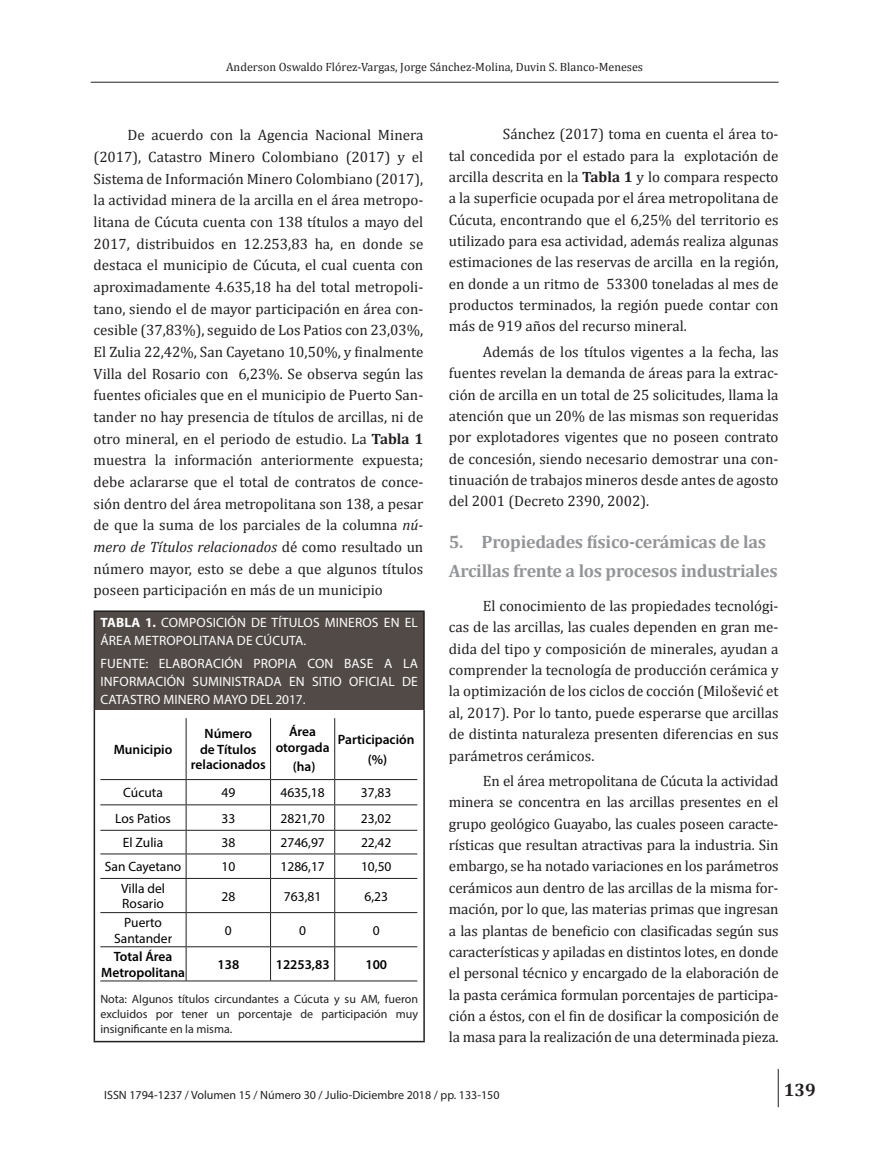
<style>
.page{position:relative;width:885px;height:1170px;background:#fff}
.page>*{position:absolute;margin:0;border:0;box-sizing:border-box;transform-origin:0 0}
.t1{font:700 18px/28.8px "Cambria";letter-spacing:-.015em;color:#939598}
.t2{font:700 18px "Cambria";color:#231f20}
.t3{font:15px/21.3px "Cambria";color:#231f20;text-align:justify}
.t4{font:13.5px/18px "Myriad Pro";letter-spacing:.01em;color:#fff}
.t5{font:13.5px/15.5px "Myriad Pro";color:#000}
.t6{font:600 13.5px/15.6px "Myriad Pro";color:#000;text-align:center}
.t7{font:12px/15px "Myriad Pro";color:#231f20;text-align:justify}
.t8{font:12px "Cambria";color:#231f20}
.s1{font-weight:700}
.s2{font-style:italic}
</style>
<div class="page">
<hr style="left:91px;top:82px;width:687px;height:1px;background:#231f20">
<hr style="left:777px;top:1068px;width:1px;height:39px;background:#231f20">
<div style="left:94px;top:611px;width:330px;height:98px;background:#524a47"></div>
<hr style="left:94px;top:709px;width:1px;height:331px;background:#231f20">
<hr style="left:423px;top:709px;width:2px;height:331px;background:#231f20">
<hr style="left:94px;top:1040px;width:331px;height:2px;background:#231f20">
<hr style="left:94px;top:612px;width:1px;height:97px;background:#231f20">
<hr style="left:94px;top:610px;width:330px;height:2px;background:#231f20">
<hr style="left:423px;top:612px;width:1px;height:97px;background:#000">
<hr style="left:186px;top:718px;width:1px;height:61px;background:#231f20">
<hr style="left:270px;top:718px;width:1px;height:61px;background:#231f20">
<hr style="left:334px;top:718px;width:1px;height:61px;background:#231f20">
<hr style="left:100px;top:779px;width:86px;height:1px;background:#231f20">
<hr style="left:186px;top:779px;width:84px;height:1px;background:#231f20">
<hr style="left:270px;top:779px;width:64px;height:1px;background:#231f20">
<hr style="left:334px;top:779px;width:83px;height:1px;background:#231f20">
<hr style="left:100px;top:804px;width:86px;height:1px;background:#231f20">
<hr style="left:186px;top:804px;width:84px;height:1px;background:#231f20">
<hr style="left:270px;top:804px;width:64px;height:1px;background:#231f20">
<hr style="left:334px;top:804px;width:83px;height:1px;background:#231f20">
<hr style="left:100px;top:829px;width:86px;height:1px;background:#231f20">
<hr style="left:186px;top:829px;width:84px;height:1px;background:#231f20">
<hr style="left:270px;top:829px;width:64px;height:1px;background:#231f20">
<hr style="left:334px;top:829px;width:83px;height:1px;background:#231f20">
<hr style="left:100px;top:853px;width:86px;height:1px;background:#231f20">
<hr style="left:186px;top:853px;width:84px;height:1px;background:#231f20">
<svg style="left:186px;top:779px;width:1px;height:99px"></svg>
<hr style="left:270px;top:853px;width:64px;height:1px;background:#231f20">
<svg style="left:270px;top:779px;width:1px;height:99px"></svg>
<hr style="left:334px;top:853px;width:83px;height:1px;background:#231f20">
<svg style="left:334px;top:779px;width:1px;height:99px"></svg>
<hr style="left:100px;top:878px;width:86px;height:1px;background:#231f20">
<hr style="left:186px;top:878px;width:84px;height:1px;background:#231f20">
<hr style="left:186px;top:878px;width:1px;height:34px;background:#231f20">
<hr style="left:270px;top:878px;width:64px;height:1px;background:#231f20">
<hr style="left:270px;top:878px;width:1px;height:34px;background:#231f20">
<hr style="left:334px;top:878px;width:83px;height:1px;background:#231f20">
<hr style="left:334px;top:878px;width:1px;height:34px;background:#231f20">
<hr style="left:100px;top:912px;width:86px;height:1px;background:#231f20">
<hr style="left:186px;top:912px;width:84px;height:1px;background:#231f20">
<hr style="left:186px;top:912px;width:1px;height:34px;background:#231f20">
<hr style="left:270px;top:912px;width:64px;height:1px;background:#231f20">
<hr style="left:270px;top:912px;width:1px;height:34px;background:#231f20">
<hr style="left:334px;top:912px;width:83px;height:1px;background:#231f20">
<hr style="left:334px;top:912px;width:1px;height:34px;background:#231f20">
<hr style="left:100px;top:946px;width:86px;height:1px;background:#231f20">
<hr style="left:186px;top:946px;width:84px;height:1px;background:#231f20">
<hr style="left:186px;top:947px;width:1px;height:33px;background:#231f20">
<hr style="left:270px;top:946px;width:64px;height:1px;background:#231f20">
<hr style="left:270px;top:947px;width:1px;height:33px;background:#231f20">
<hr style="left:334px;top:946px;width:83px;height:1px;background:#231f20">
<hr style="left:334px;top:947px;width:1px;height:33px;background:#231f20">
<hr style="left:100px;top:980px;width:86px;height:1px;background:#231f20">
<hr style="left:186px;top:980px;width:84px;height:1px;background:#231f20">
<hr style="left:270px;top:980px;width:64px;height:1px;background:#231f20">
<hr style="left:334px;top:980px;width:83px;height:1px;background:#231f20">
<p class="t8" style="left:226px;top:59px;width:418px">Anderson Oswaldo Flórez-Vargas, Jorge Sánchez-Molina, Duvin S. Blanco-Meneses</p>
<p class="t3" style="left:94px;top:124px;width:331px;text-indent:34px">De acuerdo con la Agencia Nacional Minera (2017), Catastro Minero Colombiano (2017) y el Sistema de Información Minero Colombiano (2017), la actividad minera de la arcilla en el área metropo&shy;litana de Cúcuta cuenta con 138 títulos a mayo del 2017, distribuidos en 12.253,83 ha, en donde se destaca el municipio de Cúcuta, el cual cuenta con aproximadamente 4.635,18 ha del total metropoli&shy;tano, siendo el de mayor participación en área con&shy;cesible (37,83%), seguido de Los Patios con 23,03%, El Zulia 22,42%, San Cayetano 10,50%, y finalmente Villa del Rosario con 6,23%. Se observa según las fuentes oficiales que en el municipio de Puerto San&shy;tander no hay presencia de títulos de arcillas, ni de otro mineral, en el periodo de estudio. La <span class="s1">Tabla 1 </span>muestra la información anteriormente expuesta; debe aclararse que el total de contratos de conce&shy;sión dentro del área metropolitana son 138, a pesar de que la suma de los parciales de la columna <span class="s2">nú&shy;mero de Títulos relacionados</span> dé como resultado un número mayor, esto se debe a que algunos títulos poseen participación en más de un municipio</p>
<p class="t4" style="left:100px;top:613px;width:319px"><span class="s1">TABLA 1.</span> COMPOSICIÓN DE TÍTULOS MINEROS EN EL<br>ÁREA METROPOLITANA DE CÚCUTA.</p>
<p class="t4" style="left:100px;top:653px;width:319px;text-align:justify">FUENTE: ELABORACIÓN PROPIA CON BASE A LA INFORMACIÓN SUMINISTRADA EN SITIO OFICIAL DE CATASTRO MINERO MAYO DEL 2017.</p>
<p class="t6" style="left:114px;top:741px;width:60px">Municipio</p>
<p class="t6" style="left:191px;top:725px;width:76px">Número<br>de Títulos relacionados</p>
<p class="t6" style="left:276px;top:723px;width:55px">Área otorgada</p>
<p class="t6" style="left:292px;top:758px;width:24px">(ha)</p>
<p class="t6" style="left:338px;top:729px;width:78px;line-height:19.8px">Participación (%)</p>
<p class="t5" style="left:123px;top:784px;width:41px">Cúcuta</p>
<p class="t5" style="left:221px;top:784px;width:15px">49</p>
<p class="t5" style="left:280px;top:784px;width:46px">4635,18</p>
<p class="t5" style="left:361px;top:784px;width:32px">37,83</p>
<p class="t5" style="left:115px;top:810px;width:57px">Los Patios</p>
<p class="t5" style="left:221px;top:810px;width:15px">33</p>
<p class="t5" style="left:280px;top:810px;width:46px">2821,70</p>
<p class="t5" style="left:361px;top:810px;width:32px">23,02</p>
<p class="t5" style="left:123px;top:834px;width:42px">El Zulia</p>
<p class="t5" style="left:221px;top:834px;width:15px">38</p>
<p class="t5" style="left:280px;top:834px;width:46px">2746,97</p>
<p class="t5" style="left:361px;top:834px;width:32px">22,42</p>
<p class="t5" style="left:105px;top:858px;width:78px">San Cayetano</p>
<p class="t5" style="left:221px;top:858px;width:15px">10</p>
<p class="t5" style="left:280px;top:858px;width:46px">1286,17</p>
<p class="t5" style="left:361px;top:858px;width:32px">10,50</p>
<p class="t5" style="left:121px;top:880px;width:45px">Villa del<br>Rosario</p>
<p class="t5" style="left:221px;top:888px;width:15px">28</p>
<p class="t5" style="left:284px;top:888px;width:39px">763,81</p>
<p class="t5" style="left:364px;top:888px;width:25px">6,23</p>
<p class="t5" style="left:114px;top:914px;width:59px;text-align:center">Puerto<br>Santander</p>
<p class="t5" style="left:225px;top:922px;width:8px">0</p>
<p class="t5" style="left:299px;top:922px;width:8px">0</p>
<p class="t5" style="left:373px;top:922px;width:8px">0</p>
<p class="t6" style="left:101px;top:948px;width:85px">Total Área<br>Metropolitana</p>
<p class="t6" style="left:217px;top:956px;width:23px">138</p>
<p class="t6" style="left:276px;top:956px;width:55px">12253,83</p>
<p class="t6" style="left:365px;top:956px;width:23px">100</p>
<p class="t7" style="left:100px;top:991px;width:319px">Nota: Algunos títulos circundantes a Cúcuta y su AM, fueron excluidos por tener un porcentaje de participación muy insignificante en la misma.</p>
<p class="t3" style="left:449px;top:123px;width:331px;text-indent:54px">Sánchez (2017) toma en cuenta el área to&shy;tal concedida por el estado para la explotación de arcilla descrita en la <span class="s1">Tabla 1</span> y lo compara respecto a la superficie ocupada por el área metropolitana de Cúcuta, encontrando que el 6,25% del territorio es utilizado para esa actividad, además realiza algunas estimaciones de las reservas de arcilla en la región, en donde a un ritmo de 53300 toneladas al mes de productos terminados, la región puede contar con más de 919 años del recurso mineral.</p>
<p class="t3" style="left:449px;top:341px;width:331px;text-indent:34px">Además de los títulos vigentes a la fecha, las fuentes revelan la demanda de áreas para la extrac&shy;ción de arcilla en un total de 25 solicitudes, llama la atención que un 20% de las mismas son requeridas por explotadores vigentes que no poseen contrato de concesión, siendo necesario demostrar una con&shy;tinuación de trabajos mineros desde antes de agosto del 2001 (Decreto 2390, 2002).</p>
<p class="t1" style="left:449px;top:527px;width:330px">5. Propiedades físico-cerámicas de las<br>Arcillas frente a los procesos industriales</p>
<p class="t3" style="left:449px;top:595px;width:331px;text-indent:34px">El conocimiento de las propiedades tecnológi&shy;cas de las arcillas, las cuales dependen en gran me&shy;dida del tipo y composición de minerales, ayudan a comprender la tecnología de producción cerámica y la optimización de los ciclos de cocción (Milošević et al, 2017). Por lo tanto, puede esperarse que arcillas de distinta naturaleza presenten diferencias en sus parámetros cerámicos.</p>
<p class="t3" style="left:449px;top:770px;width:331px;text-indent:34px">En el área metropolitana de Cúcuta la actividad minera se concentra en las arcillas presentes en el grupo geológico Guayabo, las cuales poseen caracte&shy;rísticas que resultan atractivas para la industria. Sin embargo, se ha notado variaciones en los parámetros cerámicos aun dentro de las arcillas de la misma for&shy;mación, por lo que, las materias primas que ingresan a las plantas de beneficio con clasificadas según sus características y apiladas en distintos lotes, en donde el personal técnico y encargado de la elaboración de la pasta cerámica formulan porcentajes de participa&shy;ción a éstos, con el fin de dosificar la composición de la masa para la realización de una determinada pieza.</p>
<p class="t7" style="left:104px;top:1087px;width:397px">ISSN 1794-1237 / Volumen 15 / Número 30 / Julio-Diciembre 2018 / pp. 133-150</p>
<p class="t2" style="left:783px;top:1076px;width:33px">139</p>
</div>
